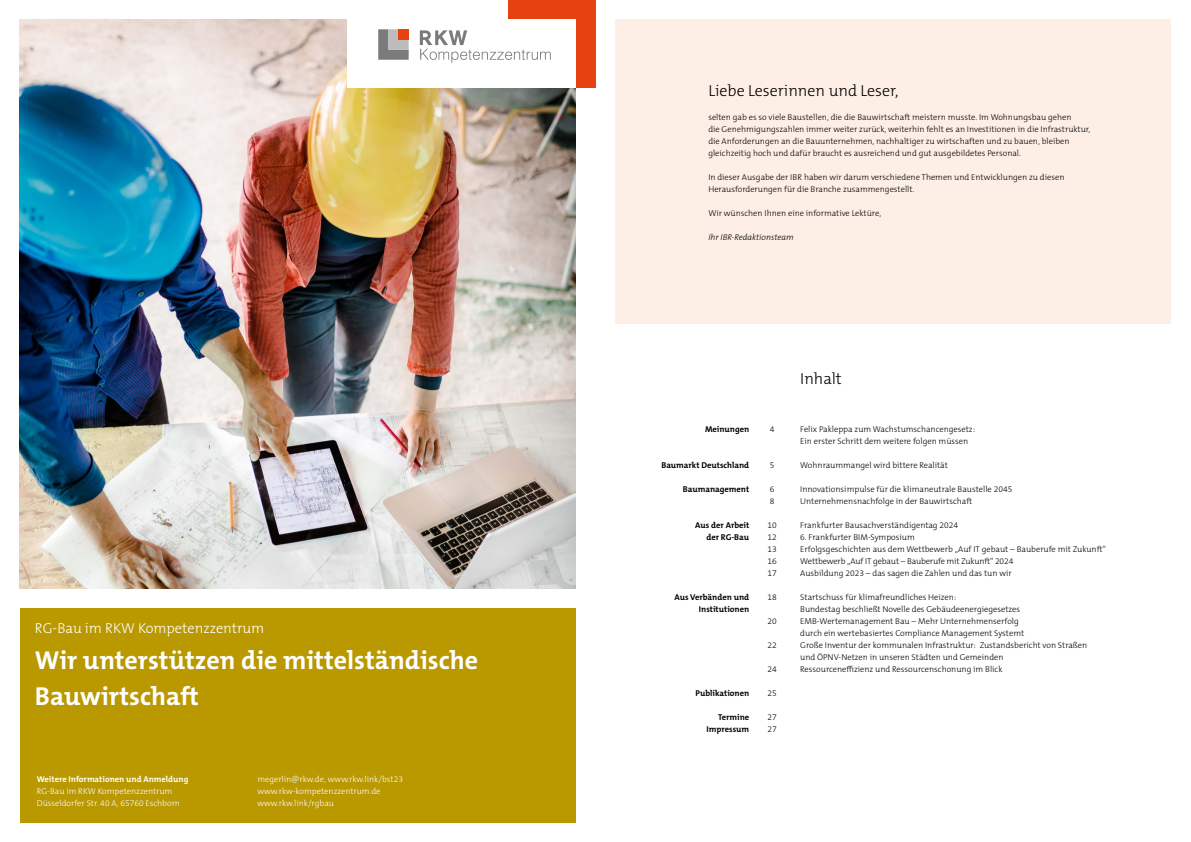
<style>
.page{position:relative;width:1191px;height:842px;background:#fff}
.page>*{position:absolute;margin:0;border:0;box-sizing:border-box;transform-origin:0 0}
.cover_headline{font:700 26px "The Mix B W7";color:#fff}
.copy{font:300 16px "The Mix B W3";color:#000}
.headline_orange{font:300 16px "The Mix B W3";color:#000}
.cover_headline-2{font:300 14.4px "The Mix B W3";color:#fff}
.copy-2{font:300 8.5px/12px "The Mix B W3";color:#000}
.copy_bold{font:300 8.5px/12px "The Mix B W3";color:#fff}
.copy-3{font:700 8.5px "The Mix B W7";color:#000}
.copy-4{font:italic 300 8.5px "The Mix B W3";color:#000}
.s1{font-family:"The Mix B W7";font-weight:700}
</style>
<div class="page">
<img style="left:20px;top:20px;width:555px;height:568px">
<div style="left:615px;top:20px;width:556px;height:304px;background:#feefe6"></div>
<div style="left:508px;top:0;width:87px;height:88px;background:#e74011"></div>
<div style="left:347px;top:20px;width:229px;height:68px;background:#fff"></div>
<svg style="left:420px;top:30px;width:131px;height:33px"></svg>
<svg style="left:378px;top:29px;width:31px;height:31px"></svg>
<div style="left:398px;top:29px;width:11px;height:10px;background:#e74011"></div>
<div style="left:20px;top:608px;width:555px;height:214px;background:#b99800"></div>
<p class="cover_headline-2" style="left:35px;top:619px;width:231px">RG-Bau im RKW Kompetenzzentrum</p>
<p class="cover_headline" style="left:35px;top:643px;width:444px">Wir unterstützen die mittelständische</p>
<p class="cover_headline" style="left:35px;top:679px;width:165px">Bauwirtschaft</p>
<p class="copy_bold" style="left:37px;top:773px;width:153px"><span class="s1">Weitere Informationen und Anmeldung<br></span>RG-Bau im RKW Kompetenzzentrum<br>Düsseldorfer Str. 40 A, 65760 Eschborn</p>
<p class="copy_bold" style="left:257px;top:773px;width:147px">megerlin@rkw.de, www.rkw.link/bst23 www.rkw-kompetenzzentrum.de www.rkw.link/rgbau</p>
<p class="copy" style="left:708px;top:80px;width:192px">Liebe Leserinnen und Leser,</p>
<p class="copy-2" style="left:708px;top:111px;width:383px">selten gab es so viele Baustellen, die die Bauwirtschaft meistern musste. Im Wohnungsbau gehen<br>die Genehmigungszahlen immer weiter zurück, weiterhin fehlt es an Investitionen in die Infrastruktur, die Anforderungen an die Bauunternehmen, nachhaltiger zu wirtschaften und zu bauen, bleiben gleichzeitig hoch und dafür braucht es ausreichend und gut ausgebildetes Personal.</p>
<p class="copy-2" style="left:708px;top:171px;width:357px">In dieser Ausgabe der IBR haben wir darum verschiedene Themen und Entwicklungen zu diesen<br>Herausforderungen für die Branche zusammengestellt.</p>
<p class="copy-2" style="left:708px;top:207px;width:174px">Wir wünschen Ihnen eine informative Lektüre,</p>
<p class="copy-4" style="left:708px;top:232px;width:87px">Ihr IBR-Redaktionsteam</p>
<p class="headline_orange" style="left:800px;top:368px;width:43px">Inhalt</p>
<p class="copy-3" style="left:705px;top:424px;width:46px">Meinungen</p>
<p class="copy-2" style="left:770px;top:423px;width:6px">4</p>
<p class="copy-2" style="left:800px;top:423px;width:176px">Felix Pakleppa zum Wachstumschancengesetz:<br>Ein erster Schritt dem weitere folgen müssen</p>
<p class="copy-3" style="left:661px;top:460px;width:89px">Baumarkt Deutschland</p>
<p class="copy-2" style="left:770px;top:459px;width:6px">5</p>
<p class="copy-2" style="left:800px;top:459px;width:149px">Wohnraummangel wird bittere Realität</p>
<p class="copy-3" style="left:683px;top:484px;width:68px">Baumanagement</p>
<p class="copy-2" style="left:770px;top:483px;width:6px">6</p>
<p class="copy-2" style="left:800px;top:483px;width:214px">Innovationsimpulse für die klimaneutrale Baustelle 2045</p>
<p class="copy-2" style="left:770px;top:495px;width:6px">8</p>
<p class="copy-2" style="left:800px;top:495px;width:173px">Unternehmensnachfolge in der Bauwirtschaft</p>
<p class="copy-3" style="left:695px;top:520px;width:56px">Aus der Arbeit</p>
<p class="copy-2" style="left:767px;top:519px;width:11px">10</p>
<p class="copy-2" style="left:800px;top:519px;width:159px">Frankfurter Bausachverständigentag 2024</p>
<p class="copy-3" style="left:706px;top:532px;width:44px">der RG-Bau</p>
<p class="copy-2" style="left:767px;top:531px;width:11px">12</p>
<p class="copy-2" style="left:800px;top:531px;width:116px">6. Frankfurter BIM-Symposium</p>
<p class="copy-2" style="left:767px;top:543px;width:11px">13</p>
<p class="copy-2" style="left:800px;top:543px;width:307px">Erfolgsgeschichten aus dem Wettbewerb „Auf IT gebaut – Bauberufe mit Zukunft“</p>
<p class="copy-2" style="left:767px;top:555px;width:11px">16</p>
<p class="copy-2" style="left:800px;top:555px;width:215px">Wettbewerb „Auf IT gebaut – Bauberufe mit Zukunft“ 2024</p>
<p class="copy-2" style="left:767px;top:567px;width:11px">17</p>
<p class="copy-2" style="left:800px;top:567px;width:213px">Ausbildung 2023 – das sagen die Zahlen und das tun wir</p>
<p class="copy-3" style="left:674px;top:592px;width:76px">Aus Verbänden und</p>
<p class="copy-2" style="left:767px;top:591px;width:11px">18</p>
<p class="copy-2" style="left:800px;top:591px;width:158px">Startschuss für klimafreundliches Heizen:</p>
<p class="copy-3" style="left:699px;top:604px;width:52px">Institutionen</p>
<p class="copy-2" style="left:800px;top:603px;width:221px">Bundestag beschließt Novelle des Gebäudeenergiegesetzes</p>
<p class="copy-2" style="left:767px;top:615px;width:11px">20</p>
<p class="copy-2" style="left:800px;top:615px;width:220px">EMB-Wertemanagement Bau – Mehr Unternehmenserfolg</p>
<p class="copy-2" style="left:800px;top:627px;width:225px">durch ein wertebasiertes Compliance Management Systemt</p>
<p class="copy-2" style="left:767px;top:639px;width:11px">22</p>
<p class="copy-2" style="left:800px;top:639px;width:288px">Große Inventur der kommunalen Infrastruktur: Zustandsbericht von Straßen und ÖPNV-Netzen in unseren Städten und Gemeinden</p>
<p class="copy-2" style="left:767px;top:663px;width:11px">24</p>
<p class="copy-2" style="left:800px;top:663px;width:204px">Ressourceneffizienz und Ressourcenschonung im Blick</p>
<p class="copy-3" style="left:695px;top:688px;width:55px">Publikationen</p>
<p class="copy-2" style="left:767px;top:687px;width:11px">25</p>
<p class="copy-3" style="left:718px;top:712px;width:33px">Termine</p>
<p class="copy-2" style="left:767px;top:711px;width:11px">27</p>
<p class="copy-3" style="left:706px;top:724px;width:44px">Impressum</p>
<p class="copy-2" style="left:767px;top:723px;width:11px">27</p>
</div>
